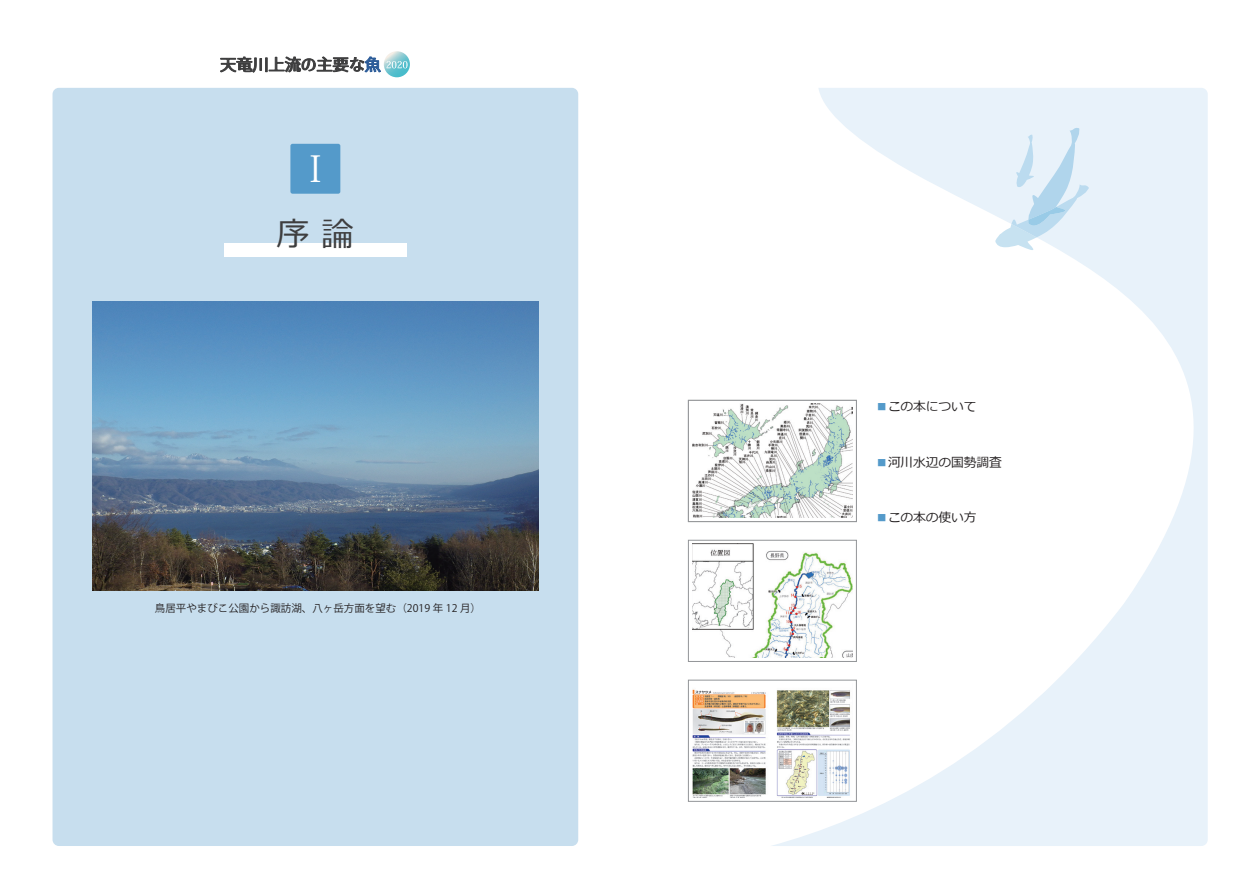
<style>
.page{position:relative;width:1259px;height:893px;background:#fff}
.page>*{position:absolute;margin:0;border:0;box-sizing:border-box;transform-origin:0 0}
.t1{font:36px "Koz Min Pr 6 N";color:#fff}
.t2{font:33px "Meiryo";color:#3e3e3f}
.t3{font:12.75px "Meiryo";letter-spacing:-.01em;color:#231f20}
.t4{font:10.5px "Koz Go Pr 6 N";color:#231f20}
.s1{color:#549aca}
</style>
<div class="page">
<div style="left:53px;top:88px;width:525px;height:758px;background:#c7deee;border-radius:6px"></div>
<svg style="left:770px;top:88px;width:438px;height:758px"></svg>
<img style="left:92px;top:301px;width:447px;height:289px">
<div style="left:688px;top:540px;width:168px;height:122px;background:#fff;border:1px solid #939598"></div>
<img style="left:692px;top:544px;width:160px;height:114px">
<div style="left:688px;top:680px;width:168px;height:121px;background:#fff;border:1px solid #939598"></div>
<img style="left:692px;top:689px;width:158px;height:109px">
<svg style="left:995px;top:128px;width:93px;height:122px;background:#daebf6"></svg>
<div style="left:688px;top:400px;width:168px;height:122px;background:#fff;border:1px solid #939598"></div>
<img style="left:692px;top:404px;width:160px;height:114px">
<svg style="left:384px;top:51px;width:26px;height:26px"></svg>
<svg style="left:220px;top:56px;width:187px;height:17px"></svg>
<div style="left:224px;top:244px;width:183px;height:13px;background:#fff"></div>
<div style="left:290px;top:144px;width:50px;height:50px;background:#549aca;border-radius:2px"></div>
<h1 class="t1" style="left:297px;top:149px;width:37px">Ⅰ</h1>
<h2 class="t2" style="left:277px;top:211px;width:79px">序 論</h2>
<p class="t4" style="left:155px;top:602px;width:328px">鳥居平やまびこ公園から諏訪湖、八ヶ岳方面を望む（2019 年 12 月）</p>
<p class="t3" style="left:875px;top:398px;width:103px"><span class="s1">■</span>この本について</p>
<p class="t3" style="left:875px;top:453px;width:128px"><span class="s1">■</span>河川水辺の国勢調査</p>
<p class="t3" style="left:875px;top:509px;width:103px"><span class="s1">■</span>この本の使い方</p>
</div>
